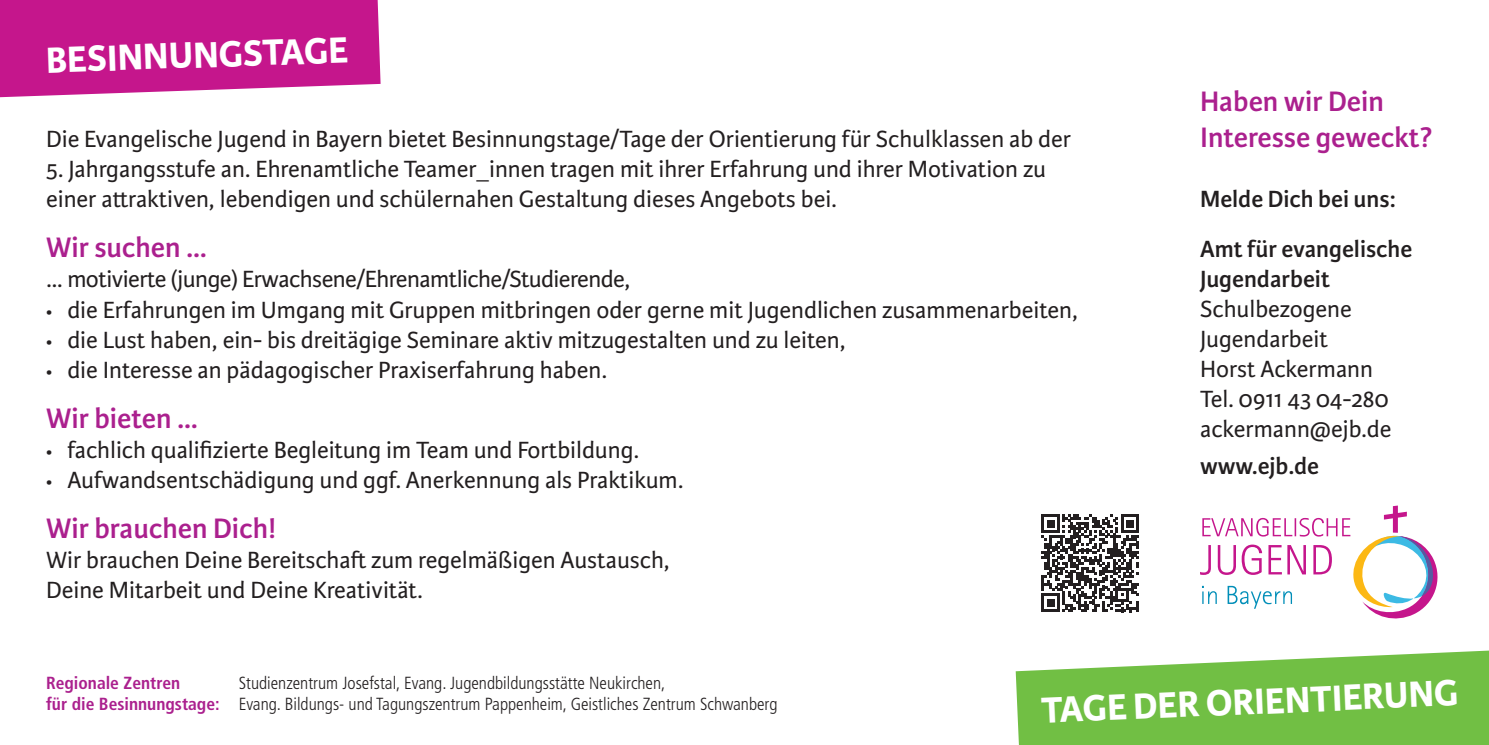
<style>
.page{position:relative;width:1489px;height:745px;background:#fff}
.page>*{position:absolute;margin:0;border:0;box-sizing:border-box;transform-origin:0 0}
.t1{font:700 38.75px "Karmina Sans";color:#fff}
.t2{font:600 30px/36px "Karmina Sans";color:#ab208e}
.t3{font:25px/30px "Karmina Sans";color:#231f20}
.t4{font:600 25px/30px "Karmina Sans";color:#231f20}
.t5{font:25px "Karmina Sans";letter-spacing:-.02em;color:#231f20}
.t6{font:300 condensed 17.5px/21px "Frutiger";color:#231f20}
.t7{font:700 condensed 17.5px "Frutiger";color:#ab208e}
.s1{font-size:17.5px}
.s2{font-weight:700;color:#ab208e}
</style>
<div class="page">
<svg style="left:1015px;top:650px;width:473px;height:94px;background:#84c75d"></svg>
<svg style="left:0;top:0;width:380px;height:97px;background:#c82593"></svg>
<div style="left:1392px;top:505px;width:5px;height:27px;background:#c5168c"></div>
<svg style="left:1200px;top:511px;width:238px;height:108px"></svg>
<svg style="left:1041px;top:514px;width:98px;height:97px"></svg>
<p class="t1" style="left:45px;top:38px;width:304px;rotate:-2deg">BESINNUNGSTAGE</p>
<p class="t3" style="left:46px;top:124px;width:1026px">Die Evangelische Jugend in Bayern bietet Besinnungstage/Tage der Orientierung für Schulklassen ab der</p>
<p class="t3" style="left:46px;top:154px;width:1001px">5. Jahrgangsstufe an. Ehrenamtliche Teamer_innen tragen mit ihrer Erfahrung und ihrer Motivation zu einer attraktiven, lebendigen und schülernahen Gestaltung dieses Angebots bei.</p>
<p class="t2" style="left:46px;top:230px;width:162px">Wir suchen …</p>
<p class="t5" style="left:46px;top:265px;width:585px">… motivierte (junge) Erwachsene/Ehrenamtliche/Studierende,</p>
<p class="t3" style="left:46px;top:294px;width:1033px"><span class="s1">•</span> die Erfahrungen im Umgang mit Gruppen mitbringen oder gerne mit Jugendlichen zusammenarbeiten,</p>
<p class="t3" style="left:46px;top:324px;width:801px"><span class="s1">•</span> die Lust haben, ein- bis dreitägige Seminare aktiv mitzugestalten und zu leiten,</p>
<p class="t3" style="left:46px;top:354px;width:562px"><span class="s1">•</span> die Interesse an pädagogischer Praxiserfahrung haben.</p>
<p class="t2" style="left:46px;top:400px;width:153px">Wir bieten …</p>
<p class="t3" style="left:46px;top:435px;width:594px"><span class="s1">•</span> fachlich qualifizierte Begleitung im Team und Fortbildung.</p>
<p class="t3" style="left:46px;top:465px;width:638px"><span class="s1">•</span> Aufwandsentschädigung und ggf. Anerkennung als Praktikum.</p>
<p class="t2" style="left:46px;top:510px;width:232px">Wir brauchen Dich!</p>
<p class="t3" style="left:46px;top:545px;width:625px">Wir brauchen Deine Bereitschaft zum regelmäßigen Austausch,<br>Deine Mitarbeit und Deine Kreativität.</p>
<p class="t2" style="left:1199px;top:84px;width:234px">Haben wir Dein<br>Interesse geweckt?</p>
<p class="t4" style="left:1199px;top:184px;width:197px">Melde Dich bei uns:</p>
<p class="t4" style="left:1199px;top:234px;width:214px">Amt für evangelische<br>Jugendarbeit</p>
<p class="t3" style="left:1199px;top:294px;width:153px">Schulbezogene<br>Jugendarbeit</p>
<p class="t3" style="left:1199px;top:354px;width:174px">Horst Ackermann</p>
<p class="t3" style="left:1199px;top:384px;width:190px">Tel. 0911 43 04-280</p>
<p class="t3" style="left:1199px;top:414px;width:193px">ackermann@ejb.de</p>
<p class="t4" style="left:1199px;top:451px;width:120px">www.ejb.de</p>
<p class="t6" style="left:46px;top:672px;width:733px;text-indent:193px">Studienzentrum Josefstal, Evang. Jugendbildungsstätte Neukirchen,<br><span class="s2">für die Besinnungstage:</span> Evang. Bildungs- und Tagungszentrum Pappenheim, Geistliches Zentrum Schwanberg</p>
<p class="t1" style="left:1040px;top:686px;width:419px;rotate:-2deg">TAGE DER ORIENTIERUNG</p>
<p class="t7" style="left:46px;top:672px;width:136px">Regionale Zentren</p>
</div>
